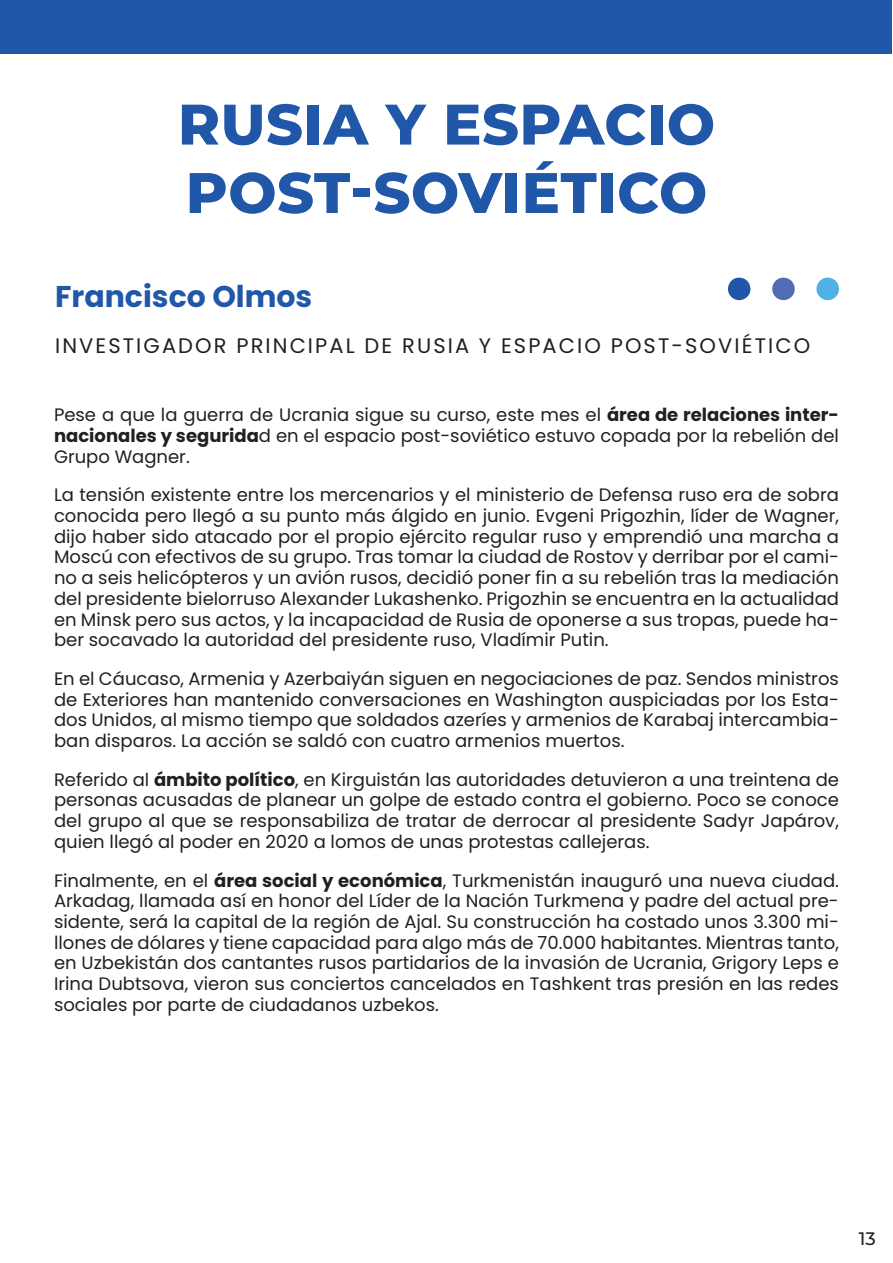
<style>
.page{position:relative;width:893px;height:1263px;background:#fff}
.page>*{position:absolute;margin:0;border:0;box-sizing:border-box;transform-origin:0 0}
.t1{font:800 57px/68.4px "Montserrat";letter-spacing:.01em;color:#2057a9}
.t2{font:700 30px "Poppins";color:#2057a9}
.t3{font:21px "Poppins";letter-spacing:.1em;color:#241f1f}
.t4{font:18px/20.7px "Poppins";color:#241f1f;text-align:justify}
.t5{font:500 18px "Montserrat";color:#241f1f}
.s1{font-weight:700}
</style>
<div class="page">
<div style="left:1px;top:1px;width:891px;height:53px;background:#2057a9"></div>
<div style="left:728px;top:277px;width:23px;height:23px;background:#2057a9;border-radius:50%"></div>
<div style="left:772px;top:277px;width:23px;height:23px;background:#526cb4;border-radius:50%"></div>
<div style="left:816px;top:277px;width:23px;height:23px;background:#4fb1e4;border-radius:50%"></div>
<h1 class="t1" style="left:178px;top:87px;width:539px">RUSIA Y ESPACIO<br>POST-SOVIÉTICO</h1>
<h2 class="t2" style="left:55px;top:279px;width:259px">Francisco Olmos</h2>
<p class="t3" style="left:55px;top:334px;width:757px">INVESTIGADOR PRINCIPAL DE RUSIA Y ESPACIO POST-SOVIÉTICO</p>
<p class="t4" style="left:54px;top:405px;width:786px">Pese a que la guerra de Ucrania sigue su curso, este mes el <span class="s1">área de relaciones inter&shy;nacionales y segurida</span>d en el espacio post-soviético estuvo copada por la rebelión del Grupo Wagner.</p>
<p class="t4" style="left:54px;top:485px;width:787px">La tensión existente entre los mercenarios y el ministerio de Defensa ruso era de sobra conocida pero llegó a su punto más álgido en junio. Evgeni Prigozhin, líder de Wagner, dijo haber sido atacado por el propio ejército regular ruso y emprendió una marcha a Moscú con efectivos de su grupo. Tras tomar la ciudad de Rostov y derribar por el cami&shy;no a seis helicópteros y un avión rusos, decidió poner fin a su rebelión tras la mediación del presidente bielorruso Alexander Lukashenko. Prigozhin se encuentra en la actualidad en Minsk pero sus actos, y la incapacidad de Rusia de oponerse a sus tropas, puede ha&shy;ber socavado la autoridad del presidente ruso, Vladímir Putin.</p>
<p class="t4" style="left:54px;top:668px;width:786px">En el Cáucaso, Armenia y Azerbaiyán siguen en negociaciones de paz. Sendos ministros de Exteriores han mantenido conversaciones en Washington auspiciadas por los Esta&shy;dos Unidos, al mismo tiempo que soldados azeríes y armenios de Karabaj intercambia&shy;ban disparos. La acción se saldó con cuatro armenios muertos.</p>
<p class="t4" style="left:54px;top:769px;width:786px">Referido al <span class="s1">ámbito político</span>, en Kirguistán las autoridades detuvieron a una treintena de personas acusadas de planear un golpe de estado contra el gobierno. Poco se conoce del grupo al que se responsabiliza de tratar de derrocar al presidente Sadyr Japárov, quien llegó al poder en 2020 a lomos de unas protestas callejeras.</p>
<p class="t4" style="left:54px;top:870px;width:786px">Finalmente, en el <span class="s1">área social y económica</span>, Turkmenistán inauguró una nueva ciudad.<br>Arkadag, llamada así en honor del Líder de la Nación Turkmena y padre del actual pre&shy;sidente, será la capital de la región de Ajal. Su construcción ha costado unos 3.300 mi&shy;llones de dólares y tiene capacidad para algo más de 70.000 habitantes. Mientras tanto, en Uzbekistán dos cantantes rusos partidarios de la invasión de Ucrania, Grigory Leps e Irina Dubtsova, vieron sus conciertos cancelados en Tashkent tras presión en las redes sociales por parte de ciudadanos uzbekos.</p>
<p class="t5" style="left:859px;top:1226px;width:18px">13</p>
</div>
